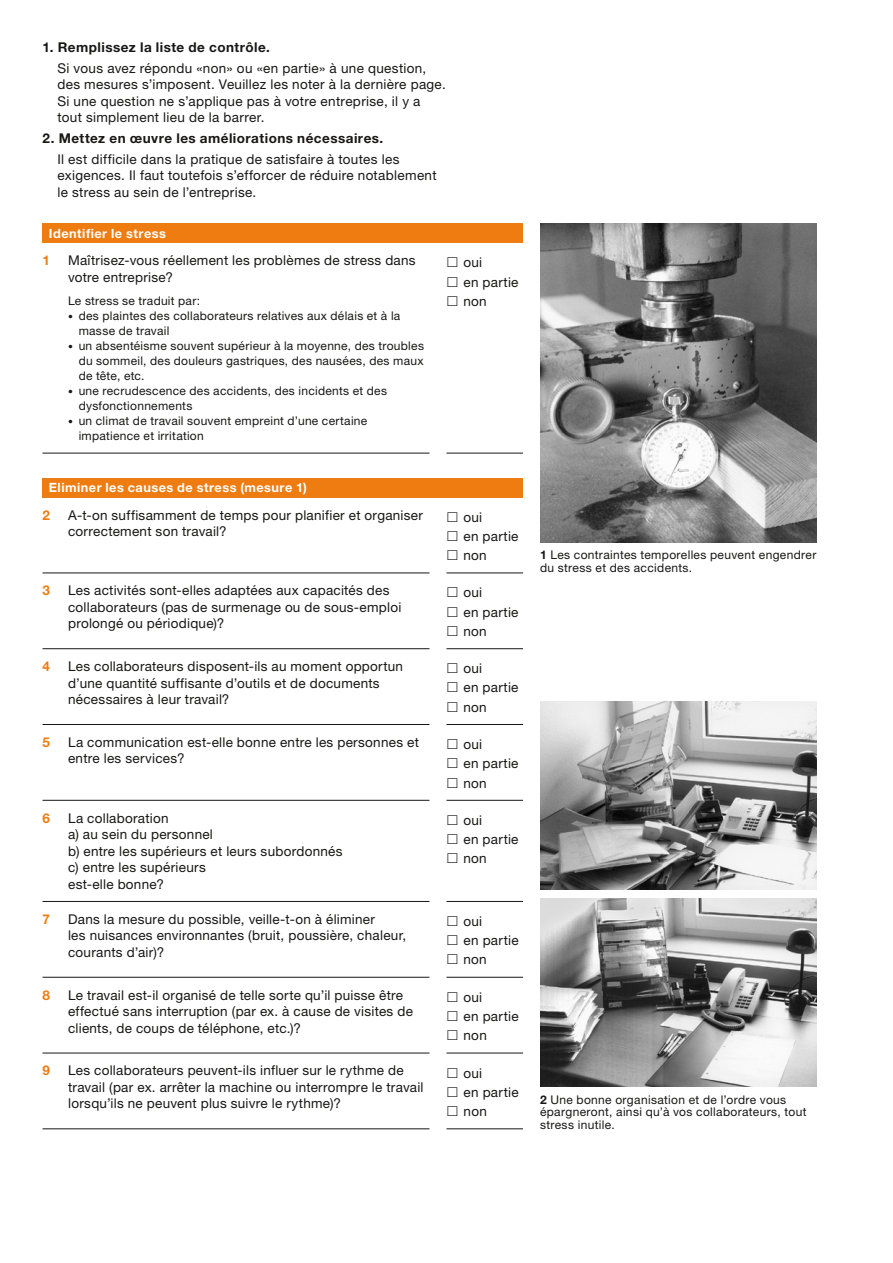
<style>
.page{position:relative;width:893px;height:1263px;background:#fff}
.page>*{position:absolute;margin:0;border:0;box-sizing:border-box;transform-origin:0 0}
.t1{font:13.5px/16.5px "Helvetica Neue LT Std";letter-spacing:.02em;color:#181716}
.t2{font:700 13.5px "Helvetica Neue LT Std";letter-spacing:.035em;color:#181716}
.t3{font:700 13.5px "Helvetica Neue LT Std";color:#ef7c11}
.t4{font:700 12.75px "Helvetica Neue LT Std";letter-spacing:.035em;color:#fff}
.t5{font:12px/15px "Helvetica Neue LT Std";letter-spacing:.025em;color:#181716}
.s1{font-size:9.75px}
.s2{font-weight:700}
</style>
<div class="page">
<img style="left:540px;top:224px;width:276px;height:318px">
<img style="left:540px;top:701px;width:276px;height:189px">
<img style="left:540px;top:898px;width:276px;height:188px">
<div style="left:43px;top:224px;width:480px;height:19px;background:#ef7c11"></div>
<hr style="left:446px;top:453px;width:77px;height:1px;background:#181716">
<hr style="left:43px;top:453px;width:386px;height:1px;background:#181716">
<div style="left:43px;top:478px;width:480px;height:19px;background:#ef7c11"></div>
<hr style="left:446px;top:572px;width:77px;height:1px;background:#181716">
<hr style="left:446px;top:648px;width:77px;height:1px;background:#181716">
<hr style="left:446px;top:724px;width:77px;height:1px;background:#181716">
<hr style="left:446px;top:800px;width:77px;height:1px;background:#181716">
<hr style="left:446px;top:901px;width:77px;height:1px;background:#181716">
<hr style="left:446px;top:977px;width:77px;height:1px;background:#181716">
<hr style="left:446px;top:1053px;width:77px;height:1px;background:#181716">
<hr style="left:446px;top:1128px;width:77px;height:1px;background:#181716">
<hr style="left:43px;top:572px;width:386px;height:1px;background:#181716">
<hr style="left:43px;top:648px;width:386px;height:1px;background:#181716">
<hr style="left:43px;top:724px;width:386px;height:1px;background:#181716">
<hr style="left:43px;top:800px;width:386px;height:1px;background:#181716">
<hr style="left:43px;top:901px;width:386px;height:1px;background:#181716">
<hr style="left:43px;top:977px;width:386px;height:1px;background:#181716">
<hr style="left:43px;top:1053px;width:386px;height:1px;background:#181716">
<hr style="left:43px;top:1128px;width:386px;height:1px;background:#181716">
<p class="t2" style="left:43px;top:39px;width:229px">1. Remplissez la liste de contrôle.</p>
<p class="t1" style="left:57px;top:60px;width:390px">Si vous avez répondu «non» ou «en partie» à une question, des mesures s’imposent. Veuillez les noter à la dernière page.<br>Si une question ne s’applique pas à votre entreprise, il y a tout simplement lieu de la barrer.</p>
<p class="t2" style="left:43px;top:130px;width:342px">2. Mettez en œuvre les améliorations nécessaires.</p>
<p class="t1" style="left:57px;top:151px;width:381px">Il est difficile dans la pratique de satisfaire à toutes les exigences. Il faut toutefois s’efforcer de réduire notablement le stress au sein de l’entreprise.</p>
<p class="t4" style="left:49px;top:225px;width:119px">Identifier le stress</p>
<p class="t3" style="left:43px;top:252px;width:9px">1</p>
<p class="t1" style="left:68px;top:252px;width:349px">Maîtrisez-vous réellement les problèmes de stress dans votre entreprise?</p>
<p class="t5" style="left:68px;top:293px;width:133px">Le stress se traduit par:</p>
<p class="t5" style="left:79px;top:308px;width:323px;text-indent:-11px"><span class="s1">•</span> des plaintes des collaborateurs relatives aux délais et à la masse de travail</p>
<p class="t5" style="left:79px;top:338px;width:347px;text-align:justify;text-indent:-11px"><span class="s1">•</span> un absentéisme souvent supérieur à la moyenne, des troubles du sommeil, des douleurs gastriques, des nausées, des maux de tête, etc.</p>
<p class="t5" style="left:79px;top:383px;width:310px;text-indent:-11px"><span class="s1">•</span> une recrudescence des accidents, des incidents et des dysfonctionnements</p>
<p class="t5" style="left:79px;top:413px;width:290px;text-indent:-11px"><span class="s1">•</span> un climat de travail souvent empreint d’une certaine impatience et irritation</p>
<p class="t4" style="left:49px;top:480px;width:260px">Eliminer les causes de stress (mesure 1)</p>
<p class="t1" style="left:463px;top:253px;width:57px;line-height:19.2px">oui<br>en partie non</p>
<p class="t3" style="left:43px;top:506px;width:9px">2</p>
<p class="t1" style="left:68px;top:506px;width:356px">A-t-on suffisamment de temps pour planifier et organiser correctement son travail?</p>
<p class="t1" style="left:463px;top:507px;width:57px;line-height:19.2px">oui<br>en partie non</p>
<p class="t3" style="left:43px;top:582px;width:9px">3</p>
<p class="t1" style="left:68px;top:582px;width:335px">Les activités sont-elles adaptées aux capacités des collaborateurs (pas de surmenage ou de sous-emploi prolongé ou périodique)?</p>
<p class="t1" style="left:463px;top:583px;width:57px;line-height:19.2px">oui<br>en partie non</p>
<p class="t3" style="left:43px;top:658px;width:9px">4</p>
<p class="t1" style="left:68px;top:658px;width:337px">Les collaborateurs disposent-ils au moment opportun d’une quantité suffisante d’outils et de documents nécessaires à leur travail?</p>
<p class="t1" style="left:463px;top:659px;width:57px;line-height:19.2px">oui<br>en partie non</p>
<p class="t3" style="left:43px;top:734px;width:9px">5</p>
<p class="t1" style="left:68px;top:734px;width:352px">La communication est-elle bonne entre les personnes et entre les services?</p>
<p class="t1" style="left:463px;top:734px;width:57px;line-height:19.2px">oui<br>en partie non</p>
<p class="t3" style="left:43px;top:809px;width:9px">6</p>
<p class="t1" style="left:68px;top:809px;width:276px">La collaboration<br>a) au sein du personnel<br>b) entre les supérieurs et leurs subordonnés c) entre les supérieurs<br>est-elle bonne?</p>
<p class="t1" style="left:464px;top:810px;width:57px;line-height:19.2px">oui<br>en partie non</p>
<p class="t3" style="left:43px;top:911px;width:9px">7</p>
<p class="t1" style="left:68px;top:910px;width:340px">Dans la mesure du possible, veille-t-on à éliminer<br>les nuisances environnantes (bruit, poussière, chaleur, courants d’air)?</p>
<p class="t1" style="left:464px;top:911px;width:57px;line-height:19.2px">oui<br>en partie non</p>
<p class="t3" style="left:43px;top:986px;width:9px">8</p>
<p class="t1" style="left:68px;top:986px;width:346px">Le travail est-il organisé de telle sorte qu’il puisse être effectué sans interruption (par ex. à cause de visites de clients, de coups de téléphone, etc.)?</p>
<p class="t1" style="left:464px;top:987px;width:57px;line-height:19.2px">oui<br>en partie non</p>
<p class="t3" style="left:43px;top:1062px;width:9px">9</p>
<p class="t1" style="left:68px;top:1062px;width:357px">Les collaborateurs peuvent-ils influer sur le rythme de travail (par ex. arrêter la machine ou interrompre le travail lorsqu’ils ne peuvent plus suivre le rythme)?</p>
<p class="t1" style="left:464px;top:1063px;width:57px;line-height:19.2px">oui<br>en partie non</p>
<p class="t5" style="left:540px;top:548px;width:278px;line-height:12.8px"><span class="s2">1</span> Les contraintes temporelles peuvent engendrer du stress et des accidents.</p>
<p class="t5" style="left:540px;top:1093px;width:268px;line-height:12.8px"><span class="s2">2</span> Une bonne organisation et de l’ordre vous épargneront, ainsi qu’à vos collaborateurs, tout stress inutile.</p>
</div>
